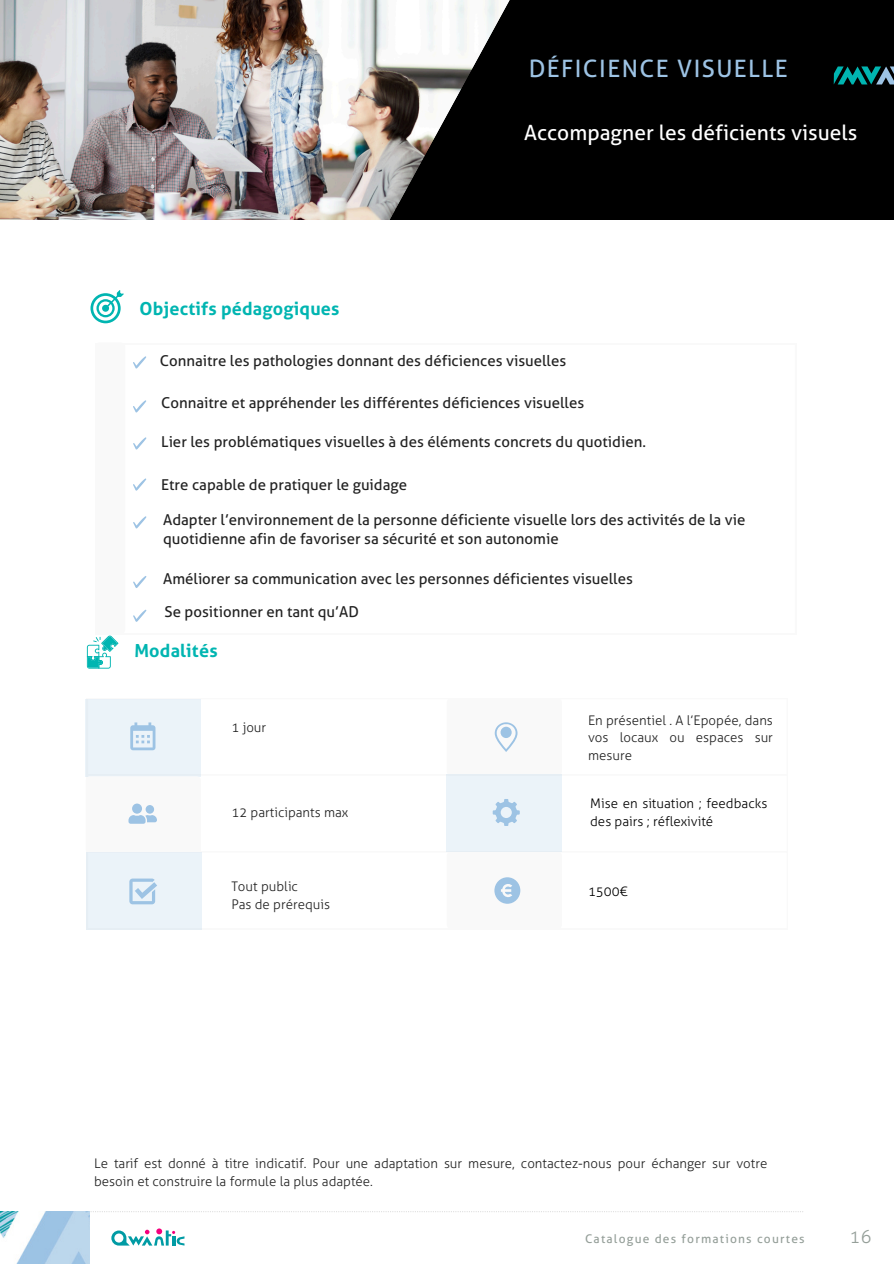
<style>
.page{position:relative;width:894px;height:1264px;background:#fff}
.page>*{position:absolute;margin:0;border:0;box-sizing:border-box;transform-origin:0 0}
.t1{font:24px "Aller";letter-spacing:.06em;color:#9dc3e4}
.t2{font:21px "Aller";color:#fff}
.t3{font:700 18px "Aller";letter-spacing:.01em;color:#00b5b1}
.t4{font:300 18px "Aller";color:#959f99}
.t5{font:15px/19.2px "Aller";color:#222}
.t6{font:300 13.2px/17.7px "Aller";color:#222;text-align:justify}
.t7{font:300 13.2px/17.7px "Aller";color:#000}
.t8{font:12px "Aller";letter-spacing:.1em;color:#959f99}
</style>
<div class="page">
<svg style="left:111px;top:1228px;width:73px;height:17px"></svg>
<svg style="left:90px;top:1211px;width:713px;height:1px"></svg>
<img style="left:0;top:1211px;width:90px;height:52px">
<img style="left:0;top:0;width:384px;height:220px">
<svg style="left:384px;top:0;width:509px;height:220px;background:#191818"></svg>
<div style="left:86px;top:699px;width:115px;height:77px;background:#ebf3f9"></div>
<svg style="left:833px;top:66px;width:60px;height:18px"></svg>
<svg style="left:86px;top:776px;width:115px;height:78px"></svg>
<svg style="left:130px;top:722px;width:25px;height:28px"></svg>
<svg style="left:494px;top:722px;width:24px;height:30px"></svg>
<div style="left:87px;top:852px;width:115px;height:78px;background:#ebf3f9"></div>
<svg style="left:446px;top:851px;width:115px;height:53px"></svg>
<div style="left:446px;top:773px;width:115px;height:78px;background:#ebf3f9"></div>
<svg style="left:129px;top:878px;width:28px;height:26px"></svg>
<svg style="left:492px;top:799px;width:27px;height:27px"></svg>
<svg style="left:133px;top:356px;width:13px;height:12px"></svg>
<svg style="left:133px;top:400px;width:13px;height:12px"></svg>
<svg style="left:90px;top:290px;width:34px;height:33px"></svg>
<svg style="left:87px;top:635px;width:32px;height:33px"></svg>
<svg style="left:133px;top:437px;width:13px;height:12px"></svg>
<svg style="left:133px;top:478px;width:13px;height:12px"></svg>
<svg style="left:133px;top:516px;width:13px;height:12px"></svg>
<svg style="left:133px;top:576px;width:13px;height:12px"></svg>
<svg style="left:133px;top:609px;width:13px;height:13px"></svg>
<p class="t1" style="left:528px;top:54px;width:260px">DÉFICIENCE VISUELLE</p>
<h4 class="t3" style="left:140px;top:298px;width:201px">Objectifs pédagogiques</h4>
<h2 class="t2" style="left:524px;top:121px;width:334px">Accompagner les déficients visuels</h2>
<h4 class="t5" style="left:160px;top:351px;width:408px">Connaitre les pathologies donnant des déficiences visuelles</h4>
<h4 class="t5" style="left:161px;top:393px;width:424px">Connaitre et appréhender les différentes déficiences visuelles</h4>
<h4 class="t5" style="left:161px;top:432px;width:486px">Lier les problématiques visuelles à des éléments concrets du quotidien.</h4>
<p class="t5" style="left:161px;top:475px;width:247px">Etre capable de pratiquer le guidage</p>
<h3 class="t5" style="left:163px;top:510px;width:583px">Adapter l’environnement de la personne déficiente visuelle lors des activités de la vie quotidienne afin de favoriser sa sécurité et son autonomie</h3>
<p class="t5" style="left:163px;top:569px;width:471px">Améliorer sa communication avec les personnes déficientes visuelles</p>
<p class="t5" style="left:164px;top:602px;width:196px">Se positionner en tant qu’AD</p>
<p class="t3" style="left:134px;top:640px;width:85px">Modalités</p>
<h3 class="t6" style="left:231px;top:718px;width:36px">1 jour</h3>
<p class="t6" style="left:588px;top:711px;width:186px">En présentiel . A l’Epopée, dans vos locaux ou espaces sur mesure</p>
<p class="t6" style="left:231px;top:803px;width:118px">12 participants max</p>
<p class="t7" style="left:590px;top:794px;width:178px">Mise en situation ; feedbacks des pairs ; réflexivité</p>
<p class="t6" style="left:231px;top:877px;width:68px">Tout public</p>
<h4 class="t6" style="left:231px;top:895px;width:100px">Pas de prérequis</h4>
<h4 class="t7" style="left:588px;top:882px;width:41px">1500€</h4>
<h4 class="t6" style="left:94px;top:1154px;width:674px">Le tarif est donné à titre indicatif. Pour une adaptation sur mesure, contactez-nous pour échanger sur votre besoin et construire la formule la plus adaptée.</h4>
<p class="t8" style="left:585px;top:1231px;width:221px">Catalogue des formations courtes</p>
<p class="t4" style="left:849px;top:1226px;width:24px">16</p>
</div>
